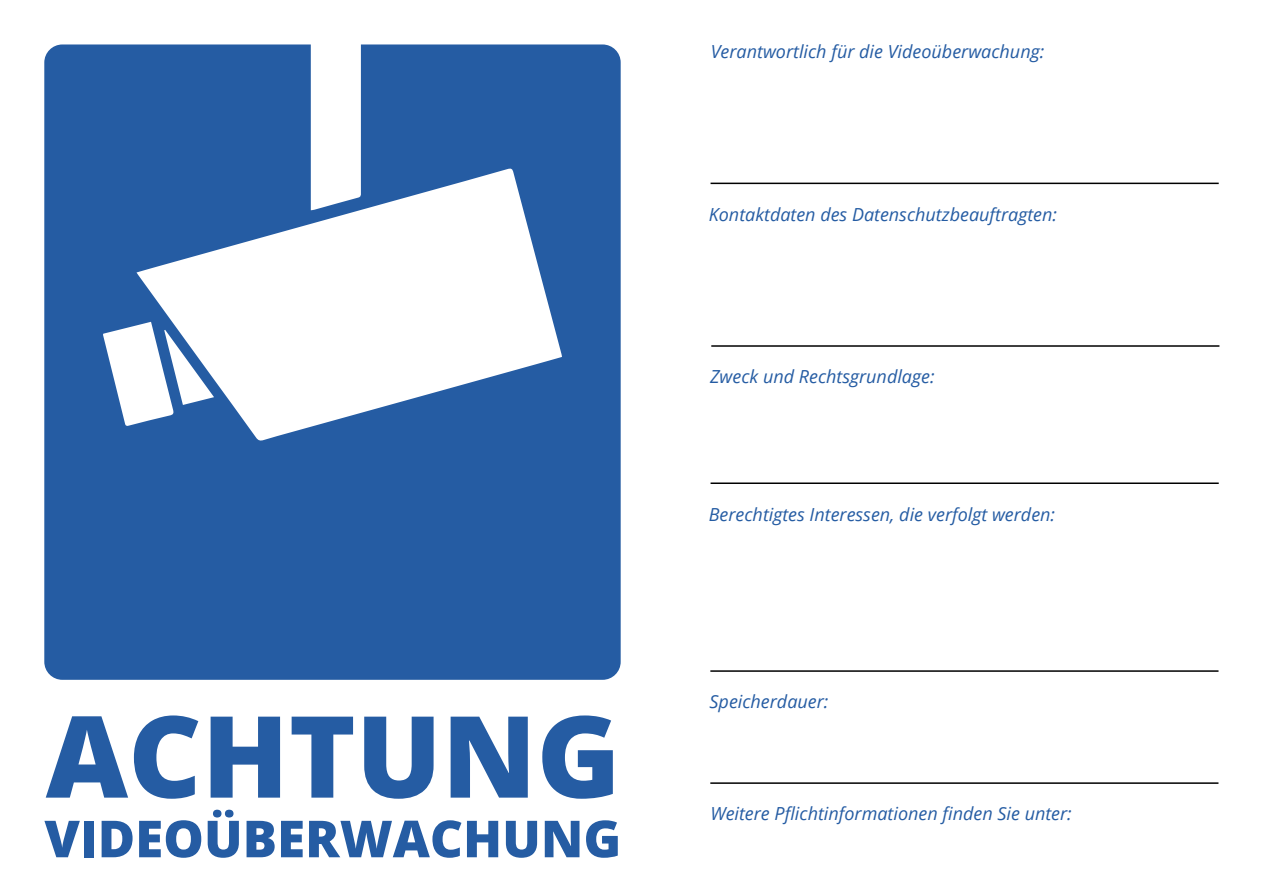
<style>
.page{position:relative;width:1264px;height:893px;background:#fff}
.page>*{position:absolute;margin:0;border:0;box-sizing:border-box;transform-origin:0 0}
.t1{font:800 113.4px "Open Sans";color:#255ca3}
.t2{font:800 51px "Open Sans";color:#255ca3}
.t3{font:italic 18px "Open Sans";color:#255ca3}
</style>
<div class="page">
<div style="left:44px;top:44px;width:576px;height:636px;background:#255ca3;border-radius:18px"></div>
<svg style="left:136px;top:168px;width:426px;height:273px;fill:#fff"></svg>
<svg style="left:103px;top:322px;width:111px;height:104px"></svg>
<div style="left:311px;top:44px;width:50px;height:166px;background:#fff"></div>
<hr style="left:710px;top:183px;width:508px;height:1px;background:#000">
<hr style="left:711px;top:345px;width:508px;height:2px;background:#000">
<hr style="left:710px;top:482px;width:508px;height:2px;background:#000">
<hr style="left:710px;top:670px;width:508px;height:2px;background:#000">
<hr style="left:710px;top:782px;width:508px;height:2px;background:#000">
<h1 class="t1" style="left:46px;top:670px;width:576px">ACHTUNG</h1>
<h2 class="t2" style="left:44px;top:800px;width:578px">VIDEOÜBERWACHUNG</h2>
<p class="t3" style="left:710px;top:39px;width:335px">Verantwortlich für die Videoüberwachung:</p>
<p class="t3" style="left:708px;top:202px;width:349px">Kontaktdaten des Datenschutzbeauftragten:</p>
<p class="t3" style="left:710px;top:364px;width:226px">Zweck und Rechtsgrundlage:</p>
<p class="t3" style="left:708px;top:502px;width:348px">Berechtigtes Interessen, die verfolgt werden:</p>
<p class="t3" style="left:709px;top:689px;width:120px">Speicherdauer:</p>
<p class="t3" style="left:710px;top:802px;width:363px">Weitere Pflichtinformationen finden Sie unter:</p>
</div>
